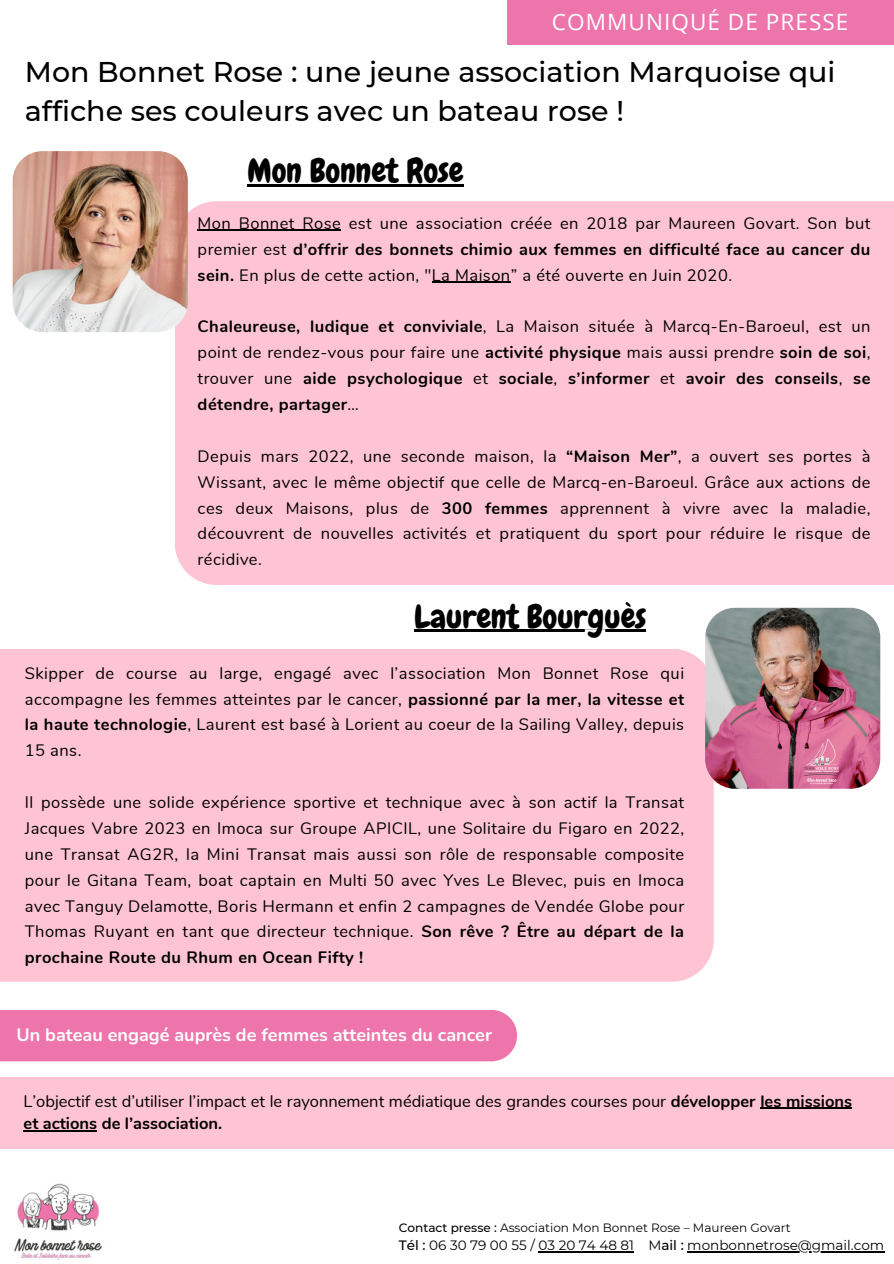
<style>
.page{position:relative;width:894px;height:1264px;background:#fff}
.page>*{position:absolute;margin:0;border:0;box-sizing:border-box;transform-origin:0 0}
.t1{font:33.15px "Chewy";color:#000}
.t2{font:500 28.5px/39.3px "Montserrat";color:#000}
.t3{font:22.5px "Open Sans";letter-spacing:.05em;color:#fff}
.t4{font:700 18px "Nunito";color:#fff}
.t5{font:16.5px/25.8px "Nunito";letter-spacing:.025em;color:#000;text-align:justify}
.t6{font:700 16.5px/25.8px "Nunito";letter-spacing:.025em;color:#000;text-align:justify}
.t7{font:16.5px/22.5px "Nunito";color:#000}
.t8{font:13.5px "Montserrat";color:#000}
.t9{font:12px "Montserrat";color:#000}
.s1{font-weight:700}
.s2{font-weight:400}
.s3{font-weight:500}
</style>
<div class="page">
<img style="left:14px;top:1183px;width:88px;height:77px">
<div style="left:175px;top:201px;width:718px;height:384px;background:#ffc4d4"></div>
<img style="left:13px;top:151px;width:175px;height:181px;border-radius:30px">
<div style="left:506px;top:0;width:387px;height:44px;background:#ed75ab"></div>
<hr style="left:538px;top:1251px;width:96px;height:1px;background:#000">
<hr style="left:687px;top:1251px;width:197px;height:1px;background:#000">
<hr style="left:197px;top:230px;width:144px;height:1px;background:#000">
<hr style="left:432px;top:282px;width:78px;height:1px;background:#000">
<hr style="left:247px;top:185px;width:216px;height:2px;background:#000">
<div style="left:0;top:649px;width:713px;height:332px;background:#ffc4d4"></div>
<img style="left:705px;top:607px;width:175px;height:181px;border-radius:30px">
<hr style="left:414px;top:630px;width:232px;height:2px;background:#000">
<div style="left:0;top:1010px;width:517px;height:51px;background:#ed75ab"></div>
<div style="left:0;top:1077px;width:893px;height:71px;background:#ffc4d4"></div>
<hr style="left:760px;top:1107px;width:91px;height:1px;background:#000">
<hr style="left:24px;top:1130px;width:73px;height:1px;background:#000">
<p class="t3" style="left:552px;top:6px;width:298px">COMMUNIQUÉ DE PRESSE</p>
<h1 class="t2" style="left:25px;top:52px;width:811px">Mon Bonnet Rose : une jeune association Marquoise qui affiche ses couleurs avec un bateau rose !</h1>
<h5 class="t1" style="left:247px;top:150px;width:218px">Mon Bonnet Rose</h5>
<h1 class="t5" style="left:197px;top:210px;width:674px">Mon Bonnet Rose est une association créée en 2018 par Maureen Govart. Son but premier est <span class="s1">d’offrir des bonnets chimio aux femmes en difficulté face au cancer du sein.</span> En plus de cette action, "La Maison” a été ouverte en Juin 2020.</h1>
<p class="t6" style="left:197px;top:314px;width:674px">Chaleureuse, ludique et conviviale<span class="s2">, La Maison située à Marcq-En-Baroeul, est un point de rendez-vous pour faire une</span> activité physique <span class="s2">mais aussi prendre</span> soin de soi<span class="s2">, trouver une</span> aide psychologique <span class="s2">et</span> sociale<span class="s2">,</span> s’informer <span class="s2">et</span> avoir des conseils<span class="s2">,</span> se détendre, partager<span class="s2">…</span></p>
<h5 class="t5" style="left:197px;top:443px;width:674px">Depuis mars 2022, une seconde maison, la <span class="s1">“Maison Mer”</span>, a ouvert ses portes à Wissant, avec le même objectif que celle de Marcq-en-Baroeul. Grâce aux actions de ces deux Maisons, plus de <span class="s1">300 femmes</span> apprennent à vivre avec la maladie, découvrent de nouvelles activités et pratiquent du sport pour réduire le risque de récidive.</h5>
<h5 class="t1" style="left:414px;top:595px;width:233px">Laurent Bourguès</h5>
<p class="t5" style="left:25px;top:660px;width:660px">Skipper de course au large, engagé avec l’association Mon Bonnet Rose qui accompagne les femmes atteintes par le cancer, <span class="s1">passionné par la mer, la vitesse et la haute technologie</span>, Laurent est basé à Lorient au coeur de la Sailing Valley, depuis 15 ans.</p>
<p class="t5" style="left:25px;top:789px;width:660px">Il possède une solide expérience sportive et technique avec à son actif la Transat Jacques Vabre 2023 en Imoca sur Groupe APICIL, une Solitaire du Figaro en 2022, une Transat AG2R, la Mini Transat mais aussi son rôle de responsable composite pour le Gitana Team, boat captain en Multi 50 avec Yves Le Blevec, puis en Imoca avec Tanguy Delamotte, Boris Hermann et enfin 2 campagnes de Vendée Globe pour Thomas Ruyant en tant que directeur technique. <span class="s1">Son rêve ? Être au départ de la prochaine Route du Rhum en Ocean Fifty !</span></p>
<p class="t4" style="left:17px;top:1023px;width:477px">Un bateau engagé auprès de femmes atteintes du cancer</p>
<p class="t7" style="left:24px;top:1089px;width:829px">L’objectif est d’utiliser l’impact et le rayonnement médiatique des grandes courses pour <span class="s1">développer les missions et actions de l’association.</span></p>
<h5 class="t9" style="left:398px;top:1220px;width:393px"><span class="s3">Contact presse :</span> Association Mon Bonnet Rose – Maureen Govart</h5>
<h5 class="t8" style="left:398px;top:1236px;width:487px"><span class="s3">Tél :</span> 06 30 79 00 55 / 03 20 74 48 81 M<span class="s3">ail :</span> monbonnetrose@gmail.com</h5>
</div>
